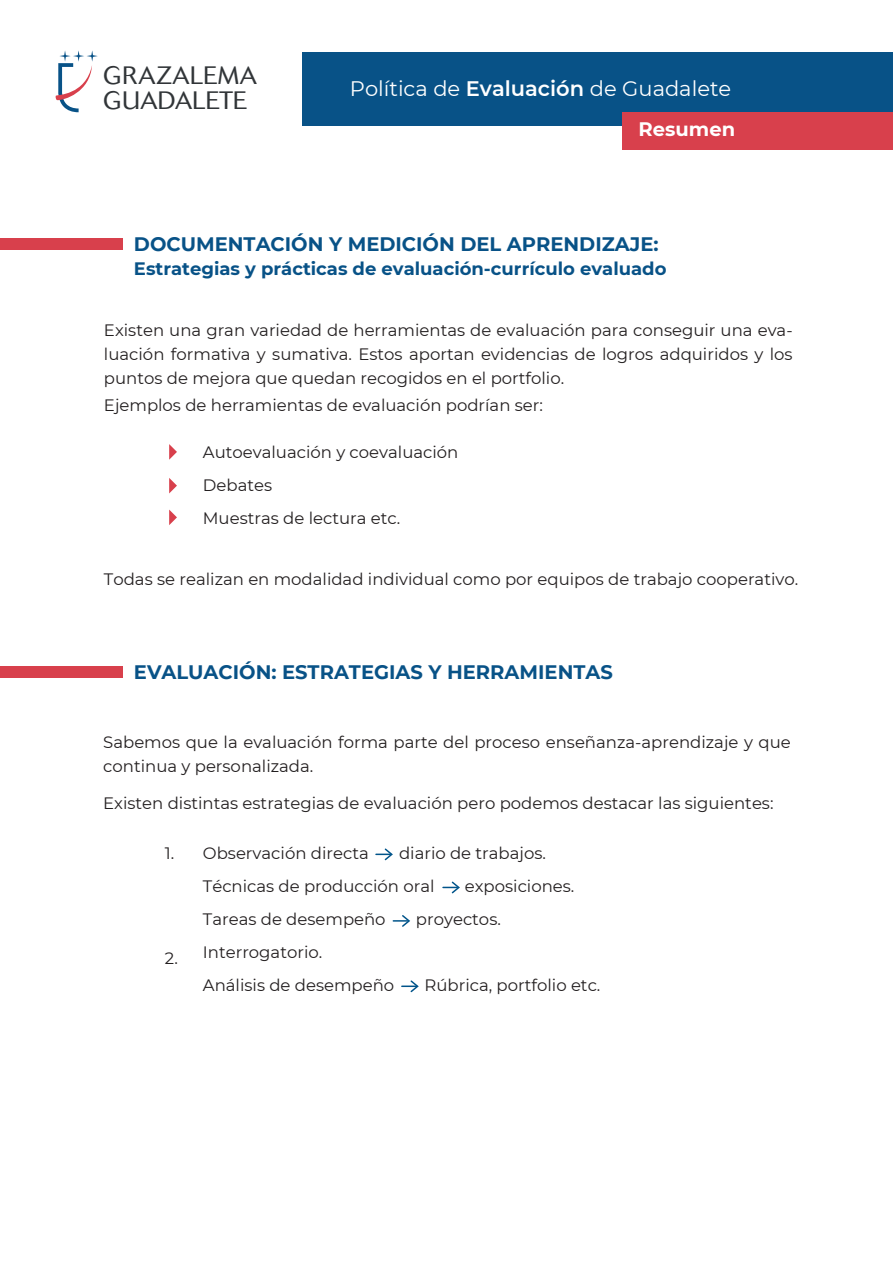
<style>
.page{position:relative;width:893px;height:1263px;background:#fff}
.page>*{position:absolute;margin:0;border:0;box-sizing:border-box;transform-origin:0 0}
.t1{font:300 24.9px/24.9px "Cosmos";letter-spacing:.01em;color:#313538}
.t2{font:21px "Montserrat";color:#fff}
.t3{font:700 19.5px "Montserrat";color:#085287}
.t4{font:700 19.5px "Montserrat";color:#fff}
.t5{font:700 18px "Montserrat";color:#085287}
.t6{font:16.5px/33px "Montserrat";color:#231f20}
.s1{font-weight:600}
</style>
<div class="page">
<div style="left:302px;top:52px;width:591px;height:74px;background:#085287"></div>
<svg style="left:55px;top:50px;width:43px;height:62px"></svg>
<div style="left:623px;top:112px;width:270px;height:38px;background:#d8404c"></div>
<div style="left:0;top:238px;width:122px;height:11px;background:#d8404c"></div>
<svg style="left:169px;top:444px;width:8px;height:16px"></svg>
<svg style="left:169px;top:478px;width:8px;height:15px"></svg>
<svg style="left:169px;top:510px;width:8px;height:15px"></svg>
<div style="left:0;top:666px;width:122px;height:12px;background:#d8404c"></div>
<svg style="left:376px;top:848px;width:17px;height:13px"></svg>
<svg style="left:443px;top:881px;width:17px;height:13px"></svg>
<svg style="left:393px;top:915px;width:17px;height:12px"></svg>
<svg style="left:402px;top:980px;width:17px;height:13px"></svg>
<h1 class="t1" style="left:103px;top:63px;width:155px">GRAZALEMA<br>GUADALETE</h1>
<p class="t2" style="left:350px;top:74px;width:383px">Política de <span class="s1">Evaluación</span> de Guadalete</p>
<p class="t4" style="left:639px;top:115px;width:98px">Resumen</p>
<p class="t3" style="left:134px;top:230px;width:526px">DOCUMENTACIÓN Y MEDICIÓN DEL APRENDIZAJE:</p>
<p class="t5" style="left:134px;top:256px;width:534px">Estrategias y prácticas de evaluación-currículo evaluado</p>
<p class="t6" style="left:104px;top:317px;width:690px;line-height:24px;text-align:justify">Existen una gran variedad de herramientas de evaluación para conseguir una eva&shy;luación formativa y sumativa. Estos aportan evidencias de logros adquiridos y los puntos de mejora que quedan recogidos en el portfolio.</p>
<p class="t6" style="left:104px;top:388px;width:440px">Ejemplos de herramientas de evaluación podrían ser:</p>
<p class="t6" style="left:203px;top:435px;width:257px">Autoevaluación y coevaluación<br>Debates<br>Muestras de lectura etc.</p>
<p class="t6" style="left:104px;top:562px;width:696px">Todas se realizan en modalidad individual como por equipos de trabajo cooperativo.</p>
<p class="t3" style="left:134px;top:658px;width:480px">EVALUACIÓN: ESTRATEGIAS Y HERRAMIENTAS</p>
<p class="t6" style="left:103px;top:729px;width:689px;line-height:24px">Sabemos que la evaluación forma parte del proceso enseñanza-aprendizaje y que continua y personalizada.</p>
<p class="t6" style="left:103px;top:786px;width:672px">Existen distintas estrategias de evaluación pero podemos destacar las siguientes:</p>
<p class="t6" style="left:165px;top:836px;width:11px">1.</p>
<p class="t6" style="left:165px;top:941px;width:14px">2.</p>
<p class="t6" style="left:203px;top:836px;width:345px;text-indent:196px">diario de trabajos.<br>Técnicas de producción oral</p>
<p class="t6" style="left:203px;top:836px;width:167px">Observación directa</p>
<p class="t6" style="left:465px;top:869px;width:111px">exposiciones.</p>
<p class="t6" style="left:203px;top:902px;width:184px">Tareas de desempeño</p>
<p class="t6" style="left:416px;top:902px;width:86px">proyectos.</p>
<p class="t6" style="left:203px;top:935px;width:193px">Interrogatorio.<br>Análisis de desempeño</p>
<p class="t6" style="left:424px;top:968px;width:177px">Rúbrica, portfolio etc.</p>
</div>
